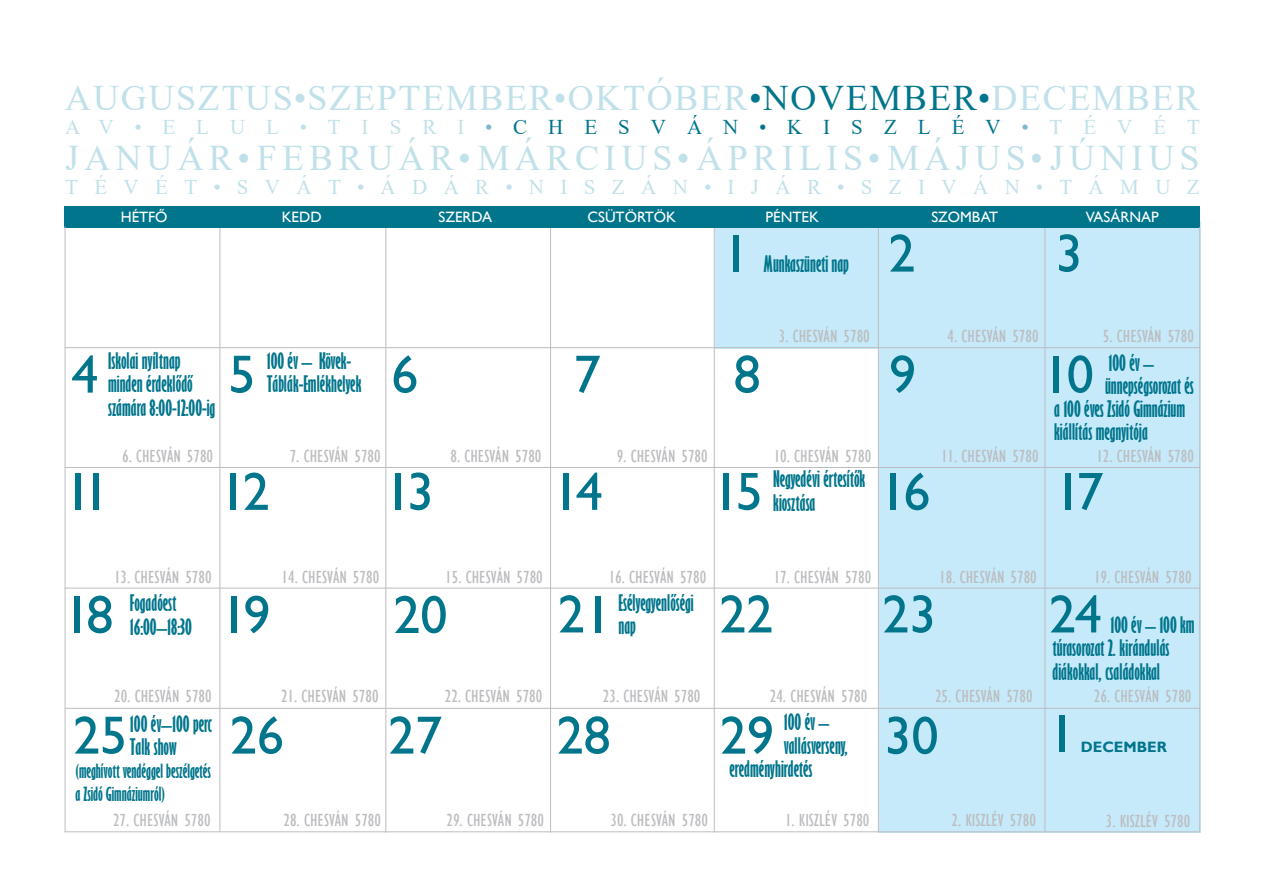
<style>
.page{position:relative;width:1263px;height:893px;background:#fff}
.page>*{position:absolute;margin:0;border:0;box-sizing:border-box;transform-origin:0 0}
.t1{font:54px "Gill Sans";letter-spacing:-.02em;color:#00758c}
.t2{font:36px "Times New Roman";letter-spacing:.045em;color:#c1e1ea}
.t3{font:36px "Times New Roman";letter-spacing:.14em;color:#c1e1ea}
.t4{font:700 extra-condensed 21px/23.2px "Gill Sans";color:#00758c}
.t5{font:21px "Times New Roman";letter-spacing:.785em;color:#c1e1ea}
.t6{font:21px "Times New Roman";letter-spacing:1em;color:#c1e1ea}
.t7{font:condensed 18px "Gill Sans";color:#bcbdc0}
.t8{font:700 extra-condensed 18px/23.2px "Gill Sans";color:#00758c}
.t9{font:15px "Gill Sans";color:#fff}
.t10{font:700 15px "Gill Sans";color:#00758c}
.s1{color:#00758c}
.s2{color:#7db9c9}
</style>
<div class="page">
<div style="left:879px;top:221px;width:321px;height:611px;background:#c6eafa"></div>
<div style="left:715px;top:226px;width:164px;height:122px;background:#c6eafa"></div>
<hr style="left:714px;top:228px;width:1px;height:604px;background:#bcbdc0">
<div style="left:65px;top:206px;width:1135px;height:22px;background:#00758c"></div>
<hr style="left:65px;top:831px;width:1135px;height:1px;background:#bcbdc0">
<hr style="left:65px;top:347px;width:1135px;height:1px;background:#bcbdc0">
<hr style="left:65px;top:467px;width:1135px;height:1px;background:#bcbdc0">
<hr style="left:65px;top:588px;width:1135px;height:1px;background:#bcbdc0">
<hr style="left:65px;top:708px;width:1135px;height:1px;background:#bcbdc0">
<hr style="left:385px;top:228px;width:1px;height:604px;background:#bcbdc0">
<hr style="left:550px;top:228px;width:1px;height:604px;background:#bcbdc0">
<hr style="left:878px;top:228px;width:1px;height:604px;background:#bcbdc0">
<hr style="left:1044px;top:228px;width:1px;height:604px;background:#bcbdc0">
<hr style="left:220px;top:228px;width:1px;height:604px;background:#bcbdc0">
<hr style="left:65px;top:226px;width:1px;height:606px;background:#bcbdc0">
<hr style="left:1199px;top:227px;width:1px;height:604px;background:#bcbdc0">
<h2 class="t2" style="left:65px;top:73px;width:1135px">AUGUSZTUS•SZEPTEMBER•OKTÓBER<span class="s1">•NOVEMBER•</span>DECEMBER</h2>
<p class="t6" style="left:65px;top:112px;width:1136px">AV•ELUL•TISRI<span class="s2">•</span><span class="s1">CHESVÁN•KISZLÉV</span><span class="s2">•</span>TÉVÉT</p>
<h2 class="t3" style="left:65px;top:133px;width:1136px">JANUÁR•FEBRUÁR•MÁRCIUS•ÁPRILIS•MÁJUS•JÚNIUS</h2>
<p class="t5" style="left:65px;top:172px;width:1136px">TÉVÉT•SVÁT•ÁDÁR•NISZÁN•IJÁR•SZIVÁN•TÁMUZ</p>
<p class="t9" style="left:121px;top:209px;width:48px">HÉTFŐ</p>
<p class="t9" style="left:282px;top:209px;width:41px">KEDD</p>
<p class="t9" style="left:438px;top:209px;width:55px">SZERDA</p>
<p class="t9" style="left:587px;top:209px;width:90px">CSÜTÖRTÖK</p>
<p class="t9" style="left:766px;top:209px;width:55px">PÉNTEK</p>
<p class="t9" style="left:931px;top:209px;width:68px">SZOMBAT</p>
<p class="t9" style="left:1086px;top:209px;width:75px">VASÁRNAP</p>
<h1 class="t1" style="left:722px;top:222px;width:28px">1</h1>
<h1 class="t1" style="left:888px;top:222px;width:28px">2</h1>
<h1 class="t1" style="left:1055px;top:222px;width:28px">3</h1>
<p class="t4" style="left:764px;top:252px;width:87px">Munkaszüneti nap</p>
<p class="t7" style="left:779px;top:325px;width:93px">3. CHESVÁN 5780</p>
<p class="t7" style="left:948px;top:325px;width:93px">4. CHESVÁN 5780</p>
<p class="t7" style="left:1103px;top:325px;width:93px">5. CHESVÁN 5780</p>
<p class="t4" style="left:108px;top:349px;width:109px">Iskolai nyíltnap minden érdeklődő számára 8:00-12:00-ig</p>
<p class="t4" style="left:267px;top:349px;width:96px">100 év – Kövek-<br>Táblák-Emlékhelyek</p>
<p class="t4" style="left:1108px;top:351px;width:47px">100 év –</p>
<p class="t4" style="left:1105px;top:374px;width:90px">ünnepségsorozat és</p>
<p class="t4" style="left:1054px;top:397px;width:133px">a 100 éves Zsidó Gimnázium</p>
<p class="t4" style="left:1054px;top:421px;width:96px">kiállítás megnyitója</p>
<h1 class="t1" style="left:71px;top:343px;width:28px">4</h1>
<h1 class="t1" style="left:228px;top:343px;width:28px">5</h1>
<h1 class="t1" style="left:391px;top:343px;width:28px">6</h1>
<h1 class="t1" style="left:574px;top:343px;width:28px">7</h1>
<h1 class="t1" style="left:733px;top:343px;width:28px">8</h1>
<h1 class="t1" style="left:889px;top:343px;width:28px">9</h1>
<h1 class="t1" style="left:1042px;top:343px;width:53px">10</h1>
<p class="t7" style="left:122px;top:445px;width:93px">6. CHESVÁN 5780</p>
<p class="t7" style="left:290px;top:445px;width:93px">7. CHESVÁN 5780</p>
<p class="t7" style="left:617px;top:445px;width:93px">9. CHESVÁN 5780</p>
<p class="t7" style="left:941px;top:445px;width:99px">11. CHESVÁN 5780</p>
<p class="t7" style="left:1096px;top:445px;width:99px">12. CHESVÁN 5780</p>
<p class="t7" style="left:450px;top:445px;width:93px">8. CHESVÁN 5780</p>
<p class="t7" style="left:774px;top:445px;width:99px">10. CHESVÁN 5780</p>
<h1 class="t1" style="left:65px;top:460px;width:46px">11</h1>
<h1 class="t1" style="left:220px;top:460px;width:52px">12</h1>
<p class="t4" style="left:773px;top:468px;width:94px">Negyedévi értesítők kiosztása</p>
<h1 class="t1" style="left:384px;top:460px;width:51px">13</h1>
<h1 class="t1" style="left:553px;top:460px;width:52px">14</h1>
<h1 class="t1" style="left:712px;top:460px;width:52px">15</h1>
<h1 class="t1" style="left:880px;top:460px;width:52px">16</h1>
<h1 class="t1" style="left:1054px;top:460px;width:51px">17</h1>
<p class="t7" style="left:114px;top:567px;width:99px">13. CHESVÁN 5780</p>
<p class="t7" style="left:282px;top:567px;width:99px">14. CHESVÁN 5780</p>
<p class="t7" style="left:609px;top:567px;width:99px">16. CHESVÁN 5780</p>
<p class="t7" style="left:445px;top:567px;width:99px">15. CHESVÁN 5780</p>
<p class="t7" style="left:774px;top:567px;width:99px">17. CHESVÁN 5780</p>
<p class="t7" style="left:939px;top:567px;width:99px">18. CHESVÁN 5780</p>
<p class="t7" style="left:1094px;top:567px;width:99px">19. CHESVÁN 5780</p>
<p class="t4" style="left:130px;top:592px;width:63px">Fogadóest<br>16:00–18:30</p>
<h1 class="t1" style="left:63px;top:583px;width:52px">18</h1>
<h1 class="t1" style="left:220px;top:583px;width:52px">19</h1>
<p class="t7" style="left:114px;top:685px;width:99px">20. CHESVÁN 5780</p>
<p class="t7" style="left:281px;top:685px;width:99px">21. CHESVÁN 5780</p>
<p class="t4" style="left:619px;top:591px;width:77px">Esélyegyenlőségi nap</p>
<h1 class="t1" style="left:393px;top:583px;width:55px">20</h1>
<h1 class="t1" style="left:558px;top:583px;width:55px">21</h1>
<h1 class="t1" style="left:719px;top:583px;width:55px">22</h1>
<h1 class="t1" style="left:882px;top:583px;width:55px">23</h1>
<h1 class="t1" style="left:1049px;top:583px;width:54px">24</h1>
<p class="t4" style="left:1052px;top:613px;width:144px;text-indent:58px">100 év – 100 km túrasorozat 2. kirándulás diákokkal, családokkal</p>
<p class="t7" style="left:445px;top:685px;width:99px">22. CHESVÁN 5780</p>
<p class="t7" style="left:603px;top:685px;width:99px">23. CHESVÁN 5780</p>
<p class="t7" style="left:770px;top:685px;width:99px">24. CHESVÁN 5780</p>
<p class="t7" style="left:935px;top:685px;width:99px">25. CHESVÁN 5780</p>
<p class="t7" style="left:1094px;top:685px;width:99px">26. CHESVÁN 5780</p>
<p class="t4" style="left:130px;top:712px;width:84px">100 év–100 perc<br>Talk show</p>
<p class="t8" style="left:76px;top:760px;width:137px">(meghívott vendéggel beszélgetés a Zsidó Gimnáziumról)</p>
<h1 class="t1" style="left:73px;top:704px;width:55px">25</h1>
<h1 class="t1" style="left:230px;top:704px;width:55px">26</h1>
<h1 class="t1" style="left:388px;top:704px;width:55px">27</h1>
<h1 class="t1" style="left:557px;top:704px;width:55px">28</h1>
<p class="t4" style="left:784px;top:711px;width:47px">100 év –</p>
<p class="t4" style="left:784px;top:734px;width:65px">vallásverseny,</p>
<p class="t4" style="left:729px;top:757px;width:84px">eredményhirdetés</p>
<h1 class="t1" style="left:720px;top:704px;width:56px">29</h1>
<h1 class="t1" style="left:884px;top:704px;width:55px">30</h1>
<h1 class="t1" style="left:1049px;top:703px;width:28px">1</h1>
<p class="t10" style="left:1081px;top:738px;width:88px">DECEMBER</p>
<p class="t7" style="left:113px;top:810px;width:99px">27. CHESVÁN 5780</p>
<p class="t7" style="left:283px;top:810px;width:99px">28. CHESVÁN 5780</p>
<p class="t7" style="left:446px;top:810px;width:99px">29. CHESVÁN 5780</p>
<p class="t7" style="left:610px;top:810px;width:99px">30. CHESVÁN 5780</p>
<p class="t7" style="left:785px;top:809px;width:86px">1. KISZLÉV 5780</p>
<p class="t7" style="left:951px;top:810px;width:86px">2. KISZLÉV 5780</p>
<p class="t7" style="left:1106px;top:810px;width:86px">3. KISZLÉV 5780</p>
</div>
